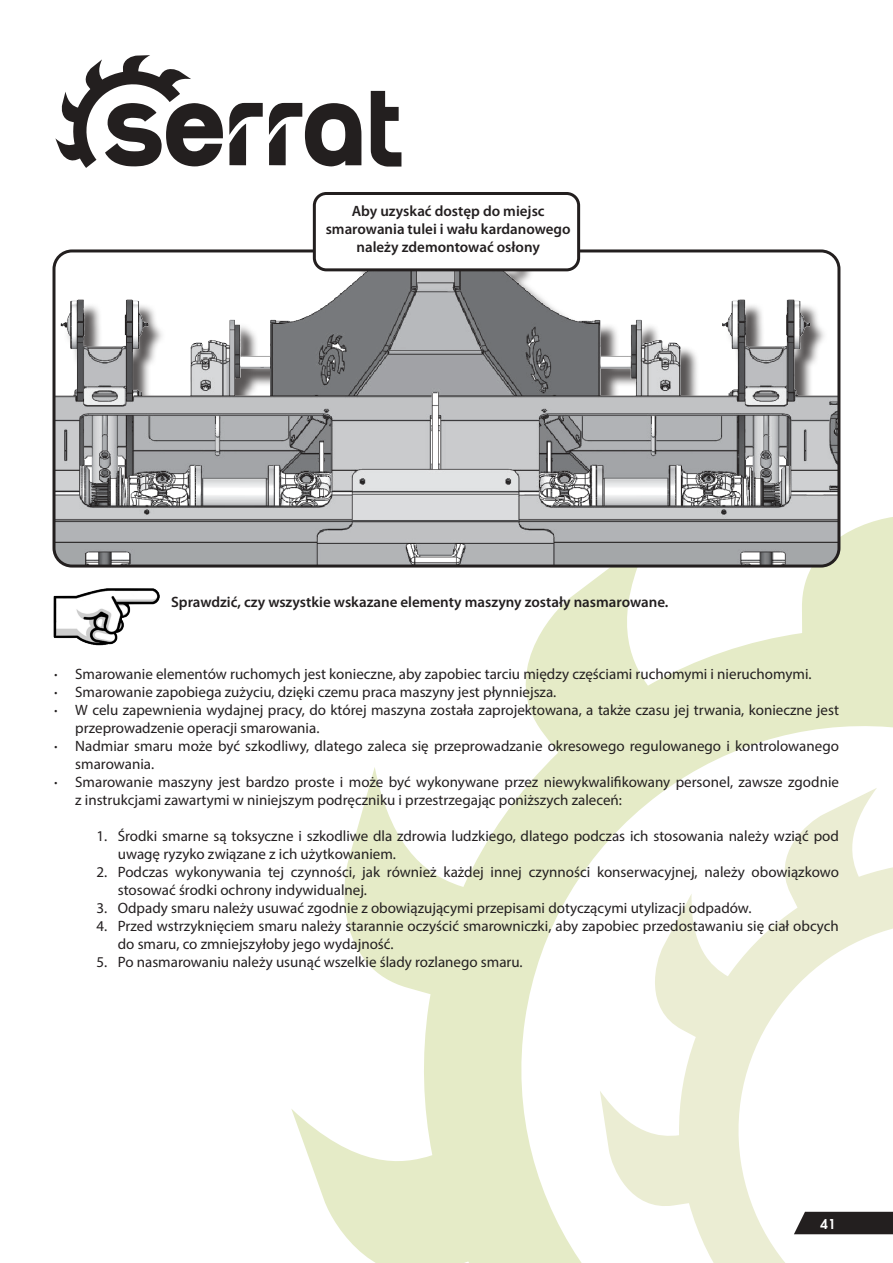
<style>
.page{position:relative;width:893px;height:1263px;background:#fff}
.page>*{position:absolute;margin:0;border:0;box-sizing:border-box;transform-origin:0 0}
.t1{font:15px/18px "Myriad Pro";color:#231f20}
.t2{font:600 15px/18px "Myriad Pro";color:#231f20;text-align:center}
.t3{font:700 13.5px "Te X Gyre Adventor";color:#fff}
.s1{font-weight:600}
</style>
<div class="page">
<svg style="left:229px;top:103px;width:34px;height:62px"></svg>
<svg style="left:269px;top:103px;width:92px;height:63px"></svg>
<svg style="left:371px;top:91px;width:30px;height:76px"></svg>
<svg style="left:55px;top:55px;width:168px;height:113px"></svg>
<svg style="left:291px;top:516px;width:602px;height:747px"></svg>
<svg style="left:600px;top:788px;width:293px;height:475px"></svg>
<div style="left:794px;top:1212px;width:99px;height:22px;background:#231f1f"></div>
<img style="left:56px;top:253px;width:783px;height:313px">
<div style="left:52px;top:249px;width:788px;height:318px;border:3px solid #231f1f;border-radius:18px"></div>
<div style="left:314px;top:193px;width:265px;height:77px;background:#fff;border-radius:12px"></div>
<div style="left:313px;top:192px;width:267px;height:79px;border:3px solid #231f1f;border-radius:12px"></div>
<img style="left:53px;top:588px;width:107px;height:57px">
<p class="t2" style="left:326px;top:202px;width:246px">Aby uzyskać dostęp do miejsc smarowania tulei i wału kardanowego należy zdemontować osłony</p>
<p class="t2" style="left:171px;top:592px;width:499px">Sprawdzić, czy wszystkie wskazane elementy maszyny zostały nasmarowane.</p>
<p class="t1" style="left:54px;top:665px;width:759px"><span class="s1">·</span> Smarowanie elementów ruchomych jest konieczne, aby zapobiec tarciu między częściami ruchomymi i nieruchomymi.</p>
<p class="t1" style="left:54px;top:683px;width:504px"><span class="s1">·</span> Smarowanie zapobiega zużyciu, dzięki czemu praca maszyny jest płynniejsza.</p>
<p class="t1" style="left:75px;top:701px;width:765px;text-indent:-21px"><span class="s1">·</span> W celu zapewnienia wydajnej pracy, do której maszyna została zaprojektowana, a także czasu jej trwania, konieczne jest przeprowadzenie operacji smarowania.</p>
<p class="t1" style="left:75px;top:737px;width:765px;text-indent:-21px"><span class="s1">·</span> Nadmiar smaru może być szkodliwy, dlatego zaleca się przeprowadzanie okresowego regulowanego i kontrolowanego smarowania.</p>
<p class="t1" style="left:75px;top:773px;width:765px;text-indent:-21px"><span class="s1">·</span> Smarowanie maszyny jest bardzo proste i może być wykonywane przez niewykwalifikowany personel, zawsze zgodnie z instrukcjami zawartymi w niniejszym podręczniku i przestrzegając poniższych zaleceń:</p>
<p class="t1" style="left:118px;top:827px;width:723px;text-indent:-21px">1. Środki smarne są toksyczne i szkodliwe dla zdrowia ludzkiego, dlatego podczas ich stosowania należy wziąć pod uwagę ryzyko związane z ich użytkowaniem.</p>
<p class="t1" style="left:118px;top:863px;width:723px;text-indent:-21px">2. Podczas wykonywania tej czynności, jak również każdej innej czynności konserwacyjnej, należy obowiązkowo stosować środki ochrony indywidualnej.</p>
<p class="t1" style="left:97px;top:899px;width:656px">3. Odpady smaru należy usuwać zgodnie z obowiązującymi przepisami dotyczącymi utylizacji odpadów.</p>
<p class="t1" style="left:118px;top:917px;width:723px;text-indent:-21px">4. Przed wstrzyknięciem smaru należy starannie oczyścić smarowniczki, aby zapobiec przedostawaniu się ciał obcych do smaru, co zmniejszyłoby jego wydajność.</p>
<p class="t1" style="left:97px;top:953px;width:428px">5. Po nasmarowaniu należy usunąć wszelkie ślady rozlanego smaru.</p>
<p class="t3" style="left:821px;top:1212px;width:17px">41</p>
</div>
